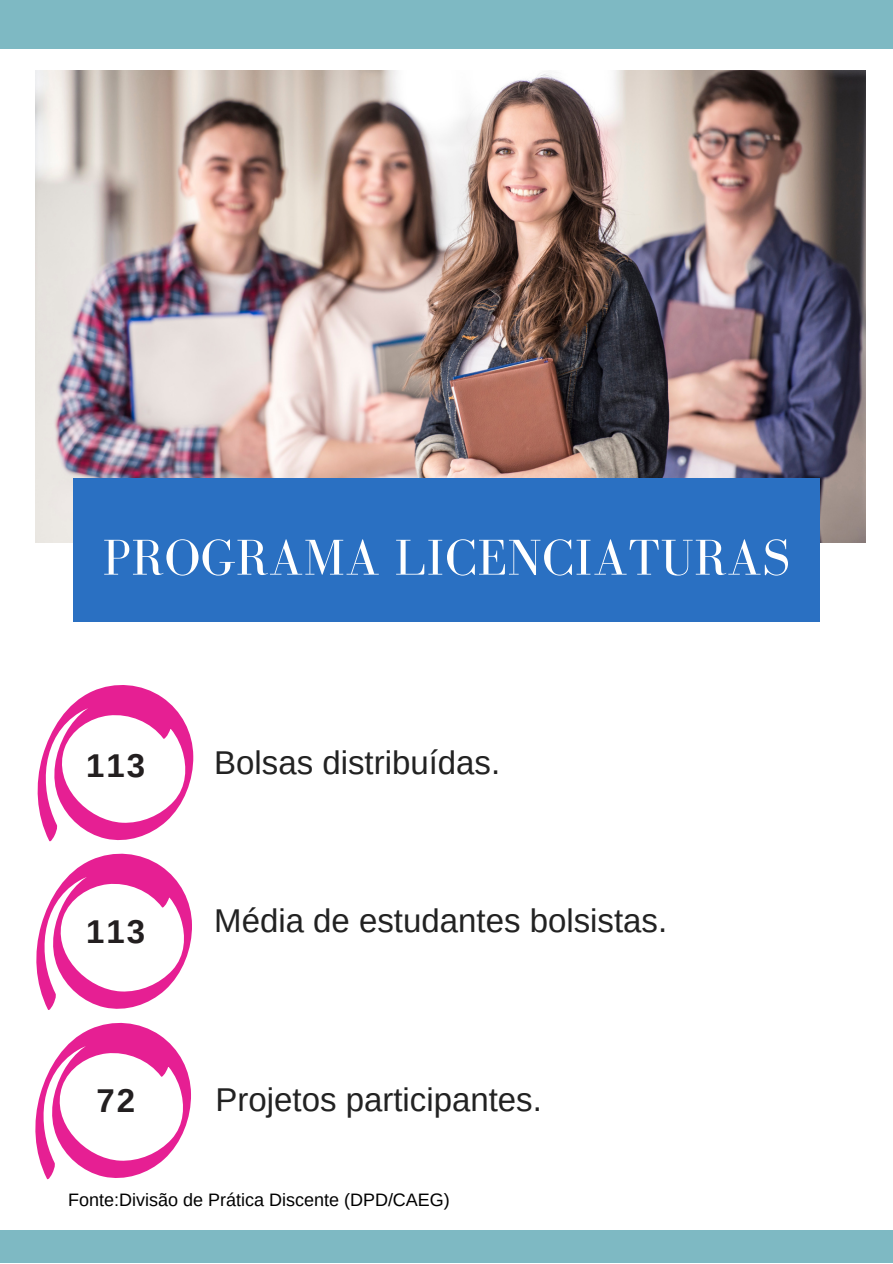
<style>
.page{position:relative;width:893px;height:1264px;background:#fff}
.page>*{position:absolute;margin:0;border:0;box-sizing:border-box;transform-origin:0 0}
.t1{font:51.75px "Bodoni FLF";letter-spacing:.01em;color:#fff}
.t2{font:33px "Arimo";color:#222}
.t3{font:700 33px "Arimo";letter-spacing:.06em;color:#231f20}
.t4{font:18px "Arimo";color:#000}
</style>
<div class="page">
<div style="left:0;top:1229px;width:892px;height:33px;background:#7eb9c3"></div>
<div style="left:0;top:0;width:892px;height:49px;background:#7eb9c3"></div>
<img style="left:35px;top:70px;width:830px;height:472px">
<svg style="left:38px;top:685px;width:155px;height:156px"></svg>
<svg style="left:36px;top:853px;width:156px;height:157px"></svg>
<div style="left:73px;top:478px;width:746px;height:144px;background:#2a70c2"></div>
<svg style="left:35px;top:1022px;width:156px;height:157px"></svg>
<h1 class="t1" style="left:103px;top:529px;width:688px">PROGRAMA LICENCIATURAS</h1>
<p class="t3" style="left:86px;top:747px;width:60px">113</p>
<p class="t2" style="left:214px;top:744px;width:287px">Bolsas distribuídas.</p>
<p class="t3" style="left:86px;top:913px;width:60px">113</p>
<p class="t2" style="left:214px;top:902px;width:454px">Média de estudantes bolsistas.</p>
<p class="t3" style="left:96px;top:1082px;width:40px">72</p>
<p class="t2" style="left:215px;top:1081px;width:328px">Projetos participantes.</p>
<p class="t4" style="left:68px;top:1189px;width:383px">Fonte:Divisão de Prática Discente (DPD/CAEG)</p>
</div>
